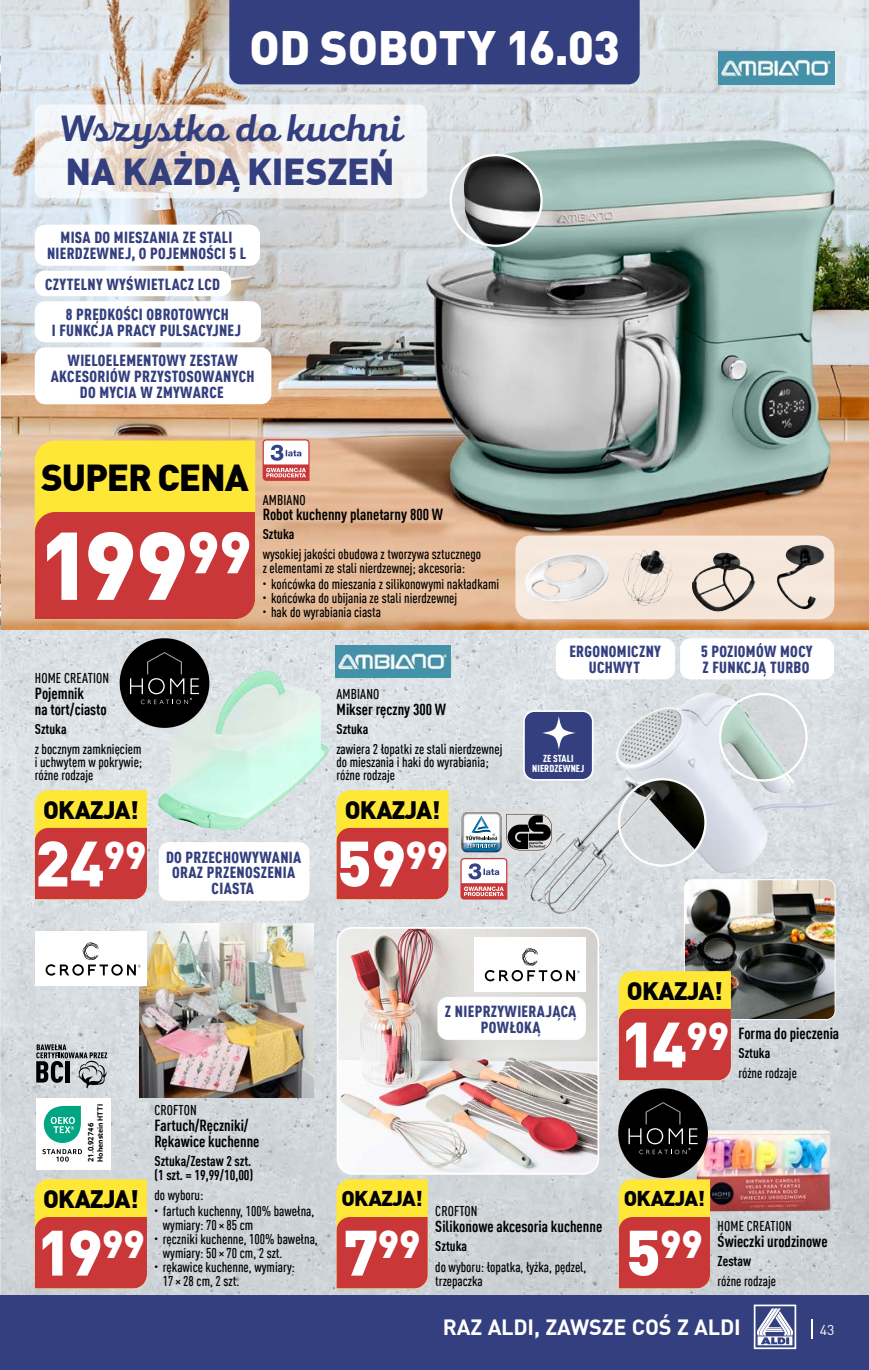
<style>
.page{position:relative;width:869px;height:1370px;background:#fff}
.page>*{position:absolute;margin:0;border:0;box-sizing:border-box;transform-origin:0 0}
.t1{font:900 94.5px "DIN Pro";color:#fff}
.t2{font:900 63px "DIN Pro";letter-spacing:-.035em;color:#fff}
.t3{font:900 47.25px "DIN Pro";letter-spacing:-.005em;color:#fff}
.t4{font:900 38.32px "DIN Pro";color:#fff}
.t5{font:700 37.98px "Mixa";letter-spacing:.005em;color:#333f7e}
.t6{font:900 36.75px "DIN Pro";letter-spacing:-.005em;color:#333f7e}
.t7{font:900 36.75px "DIN Pro";letter-spacing:-.03em;color:#000}
.t8{font:900 24.68px "DIN Pro";letter-spacing:-.03em;color:#000}
.t9{font:700 21.7px "DIN Pro";letter-spacing:-.01em;color:#fff}
.t10{font:900 21px "DIN Pro";letter-spacing:-.03em;color:#000}
.t11{font:900 condensed 15.75px/15.8px "DIN Pro";letter-spacing:.02em;color:#333f7e;text-align:center}
.t12{font:700 condensed 15.75px/15.8px "DIN Pro";color:#000}
.t13{font:500 condensed 14px/13.1px "DIN Pro";color:#000}
.t14{font:700 condensed 14px/14px "DIN Pro";color:#000}
.t15{font:14px "DIN Pro";color:#fff}
.t16{font:900 condensed 9.97px/10px "DIN Pro";letter-spacing:.01em;color:#fff;text-align:center}
.t17{font:700 8.05px/9.6px "Foco";color:#000}
.s1{font-size:63px}
</style>
<div class="page">
<img style="left:1px;top:629px;width:867px;height:666px">
<img style="left:0;top:0;width:1px;height:1369px">
<img style="left:0;top:0;width:868px;height:629px">
<img style="left:337px;top:927px;width:261px;height:246px">
<div style="left:336px;top:926px;width:263px;height:248px;border:2px solid #fff;border-radius:15px"></div>
<img style="left:685px;top:913px;width:149px;height:106px">
<div style="left:683px;top:879px;width:152px;height:140px;border:1px solid #fff;border-radius:9px"></div>
<svg style="left:450px;top:155px;width:91px;height:91px"></svg>
<img style="left:463px;top:155px;width:78px;height:91px">
<div style="left:449px;top:154px;width:93px;height:93px;border:2px solid #fff;border-radius:50%"></div>
<img style="left:523px;top:684px;width:330px;height:229px">
<div style="left:618px;top:779px;width:87px;height:86px;background:#d4d4d5;border-radius:50%"></div>
<img style="left:619px;top:779px;width:86px;height:71px">
<div style="left:617px;top:778px;width:89px;height:88px;border:2px solid #fff;border-radius:50%"></div>
<div style="left:719px;top:694px;width:87px;height:86px;background:#d4d4d5;border-radius:50%"></div>
<img style="left:719px;top:701px;width:68px;height:79px">
<div style="left:718px;top:693px;width:89px;height:88px;border:2px solid #fff;border-radius:50%"></div>
<img style="left:158px;top:670px;width:171px;height:160px">
<img style="left:696px;top:1129px;width:134px;height:82px">
<img style="left:139px;top:922px;width:174px;height:175px">
<div style="left:515px;top:535px;width:318px;height:84px;background:#f5e8dc;border-radius:15px"></div>
<img style="left:623px;top:545px;width:201px;height:64px">
<img style="left:524px;top:553px;width:85px;height:50px">
<img style="left:335px;top:645px;width:115px;height:32px">
<img style="left:718px;top:52px;width:115px;height:32px">
<svg style="left:262px;top:439px;width:47px;height:42px"></svg>
<svg style="left:35px;top:790px;width:112px;height:109px;background:#db753a"></svg>
<svg style="left:35px;top:1179px;width:112px;height:109px;background:#db753a"></svg>
<svg style="left:336px;top:1179px;width:91px;height:109px;background:#db763a"></svg>
<svg style="left:618px;top:1179px;width:91px;height:109px;background:#db763b"></svg>
<svg style="left:35px;top:104px;width:392px;height:94px;fill:#f2f2f3"></svg>
<svg style="left:35px;top:440px;width:220px;height:179px;background:#de7e39"></svg>
<svg style="left:336px;top:790px;width:112px;height:109px;background:#db753a"></svg>
<div style="left:159px;top:842px;width:150px;height:58px;background:#fff;border-radius:10px"></div>
<div style="left:555px;top:638px;width:119px;height:41px;background:#fff;border-radius:10px"></div>
<div style="left:437px;top:996px;width:148px;height:43px;background:#fff;border-radius:10px"></div>
<div style="left:679px;top:638px;width:154px;height:41px;background:#fff;border-radius:10px"></div>
<div style="left:36px;top:1097px;width:75px;height:72px;background:#fff"></div>
<svg style="left:43px;top:1105px;width:38px;height:37px"></svg>
<svg style="left:42px;top:1149px;width:40px;height:12px"></svg>
<div style="left:35px;top:931px;width:112px;height:55px;background:#fff"></div>
<svg style="left:46px;top:942px;width:94px;height:33px"></svg>
<div style="left:473px;top:937px;width:112px;height:54px;background:#fff"></div>
<svg style="left:484px;top:948px;width:95px;height:33px"></svg>
<div style="left:120px;top:638px;width:89px;height:89px;background:#000;border-radius:50%"></div>
<svg style="left:130px;top:652px;width:69px;height:52px"></svg>
<div style="left:618px;top:1088px;width:89px;height:89px;background:#000;border-radius:50%"></div>
<svg style="left:628px;top:1101px;width:69px;height:52px"></svg>
<svg style="left:36px;top:1044px;width:71px;height:44px;background:#909496"></svg>
<div style="left:523px;top:711px;width:69px;height:68px;background:#333f7e;border-radius:10px"></div>
<div style="left:523px;top:710px;width:70px;height:70px;border:2px solid #fff;border-radius:10px"></div>
<svg style="left:542px;top:716px;width:33px;height:34px"></svg>
<svg style="left:460px;top:811px;width:96px;height:88px"></svg>
<svg style="left:618px;top:971px;width:112px;height:109px;background:#db753a"></svg>
<div style="left:35px;top:347px;width:236px;height:57px;background:#fff;border-radius:10px"></div>
<div style="left:35px;top:271px;width:196px;height:25px;background:#fff;border-radius:10px"></div>
<div style="left:35px;top:224px;width:225px;height:42px;background:#fff;border-radius:10px"></div>
<div style="left:35px;top:301px;width:226px;height:41px;background:#fff;border-radius:10px"></div>
<div style="left:229px;top:0;width:410px;height:84px;background:#333f7e"></div>
<div style="left:0;top:1295px;width:868px;height:74px;background:#333f7e"></div>
<svg style="left:753px;top:1304px;width:42px;height:44px"></svg>
<h3 class="t3" style="left:249px;top:10px;width:372px">OD SOBOTY 16.03</h3>
<h3 class="t5" style="left:58px;top:104px;width:346px">Wszystko do kuchni</h3>
<h3 class="t6" style="left:65px;top:142px;width:330px">NA KAŻDĄ KIESZEŃ</h3>
<p class="t11" style="left:47px;top:228px;width:200px">MISA DO MIESZANIA ZE STALI<br>NIERDZEWNEJ, O POJEMNOŚCI 5 L</p>
<p class="t11" style="left:45px;top:275px;width:176px">CZYTELNY WYŚWIETLACZ LCD</p>
<p class="t11" style="left:52px;top:305px;width:191px">8 PRĘDKOŚCI OBROTOWYCH<br>I FUNKCJA PRACY PULSACYJNEJ</p>
<p class="t11" style="left:51px;top:351px;width:205px">WIELOELEMENTOWY ZESTAW<br>AKCESORIÓW PRZYSTOSOWANYCH<br>DO MYCIA W ZMYWARCE</p>
<h3 class="t7" style="left:41px;top:448px;width:209px">SUPER CENA</h3>
<h1 class="t1" style="left:39px;top:490px;width:214px">199<sup>99</sup></h1>
<p class="t13" style="left:262px;top:492px;width:44px">AMBIANO</p>
<p class="t12" style="left:262px;top:505px;width:182px">Robot kuchenny planetarny 800 W</p>
<p class="t14" style="left:262px;top:526px;width:33px">Sztuka</p>
<p class="t13" style="left:262px;top:547px;width:220px">wysokiej jakości obudowa z tworzywa sztucznego z elementami ze stali nierdzewnej; akcesoria:</p>
<p class="t13" style="left:262px;top:576px;width:238px"><sup>•</sup> końcówka do mieszania z silikonowymi nakładkami</p>
<p class="t13" style="left:262px;top:590px;width:196px"><sup>•</sup> końcówka do ubijania ze stali nierdzewnej</p>
<p class="t13" style="left:262px;top:604px;width:120px"><sup>•</sup> hak do wyrabiania ciasta</p>
<p class="t13" style="left:35px;top:671px;width:76px">HOME CREATION</p>
<p class="t12" style="left:35px;top:684px;width:73px">Pojemnik<br>na tort/ciasto</p>
<p class="t14" style="left:35px;top:720px;width:33px">Sztuka</p>
<p class="t13" style="left:35px;top:741px;width:109px;text-align:justify">z bocznym zamknięciem i uchwytem w pokrywie; różne rodzaje</p>
<h3 class="t8" style="left:43px;top:789px;width:97px">OKAZJA!</h3>
<p class="t13" style="left:336px;top:686px;width:44px">AMBIANO</p>
<p class="t12" style="left:336px;top:700px;width:111px">Mikser ręczny 300 W</p>
<p class="t14" style="left:336px;top:720px;width:33px">Sztuka</p>
<p class="t13" style="left:336px;top:741px;width:167px">zawiera 2 łopatki ze stali nierdzewnej do mieszania i haki do wyrabiania; różne rodzaje</p>
<h3 class="t8" style="left:344px;top:789px;width:97px">OKAZJA!</h3>
<h2 class="t2" style="left:35px;top:813px;width:113px">24<sup>99</sup></h2>
<p class="t11" style="left:166px;top:847px;width:137px">DO PRZECHOWYWANIA<br>ORAZ PRZENOSZENIA<br>CIASTA</p>
<h2 class="t2" style="left:336px;top:813px;width:113px">59<sup>99</sup></h2>
<p class="t11" style="left:569px;top:642px;width:93px">ERGONOMICZNY<br>UCHWYT</p>
<p class="t16" style="left:532px;top:752px;width:54px">ZE STALI<br>NIERDZEWNEJ</p>
<p class="t11" style="left:700px;top:642px;width:113px;text-align:left">5 POZIOMÓW MOCY<br>Z FUNKCJĄ TURBO</p>
<h3 class="t8" style="left:626px;top:970px;width:97px">OKAZJA!</h3>
<p class="t17" style="left:86px;top:1161px;width:59px;rotate:-90deg">21.0.92746<br>Hohenstein HTTI</p>
<h3 class="t8" style="left:43px;top:1178px;width:97px">OKAZJA!</h3>
<h2 class="t2" style="left:37px;top:1202px;width:109px">19<sup>99</sup></h2>
<p class="t13" style="left:154px;top:1102px;width:44px">CROFTON</p>
<p class="t12" style="left:154px;top:1116px;width:107px">Fartuch/Ręczniki/<br>Rękawice kuchenne</p>
<p class="t14" style="left:154px;top:1152px;width:100px">Sztuka/Zestaw 2 szt. (1 szt. = 19,99/10,00)</p>
<p class="t13" style="left:154px;top:1187px;width:50px">do wyboru:</p>
<p class="t13" style="left:163px;top:1202px;width:153px;line-height:14px;text-indent:-8px"><sup>•</sup> fartuch kuchenny, 100% bawełna, wymiary: 70 × 85 cm</p>
<p class="t13" style="left:163px;top:1230px;width:156px;line-height:14px;text-indent:-8px"><sup>•</sup> ręczniki kuchenne, 100% bawełna, wymiary: 50 × 70 cm, 2 szt.</p>
<p class="t13" style="left:163px;top:1258px;width:134px;line-height:14px;text-indent:-8px"><sup>•</sup> rękawice kuchenne, wymiary:<br>17 × 28 cm, 2 szt.</p>
<p class="t11" style="left:445px;top:1002px;width:133px">Z NIEPRZYWIERAJĄCĄ<br>POWŁOKĄ</p>
<h3 class="t4" style="left:686px;top:1005px;width:44px">99</h3>
<h2 class="t2" style="left:620px;top:994px;width:68px">14</h2>
<p class="t12" style="left:738px;top:1024px;width:102px">Forma do pieczenia</p>
<p class="t14" style="left:738px;top:1044px;width:33px">Sztuka</p>
<p class="t13" style="left:738px;top:1065px;width:60px">różne rodzaje</p>
<h3 class="t10" style="left:341px;top:1181px;width:83px">OKAZJA!</h3>
<h3 class="t4" style="left:343px;top:1213px;width:79px"><span class="s1">7</span>99</h3>
<p class="t13" style="left:435px;top:1203px;width:44px">CROFTON</p>
<p class="t12" style="left:435px;top:1217px;width:168px">Silikonowe akcesoria kuchenne</p>
<p class="t14" style="left:435px;top:1237px;width:33px">Sztuka</p>
<p class="t13" style="left:435px;top:1258px;width:152px;line-height:14px">do wyboru: łopatka, łyżka, pędzel, trzepaczka</p>
<h3 class="t10" style="left:623px;top:1181px;width:83px">OKAZJA!</h3>
<h3 class="t4" style="left:625px;top:1213px;width:79px"><span class="s1">5</span>99</h3>
<p class="t13" style="left:717px;top:1218px;width:76px">HOME CREATION</p>
<p class="t12" style="left:717px;top:1232px;width:111px">Świeczki urodzinowe</p>
<p class="t14" style="left:717px;top:1252px;width:35px">Zestaw</p>
<p class="t13" style="left:717px;top:1273px;width:60px">różne rodzaje</p>
<h3 class="t9" style="left:442px;top:1309px;width:299px">RAZ ALDI, ZAWSZE COŚ Z ALDI</h3>
<p class="t15" style="left:819px;top:1319px;width:16px">43</p>
<p class="t15" style="left:819px;top:1319px;width:16px">39</p>
</div>
